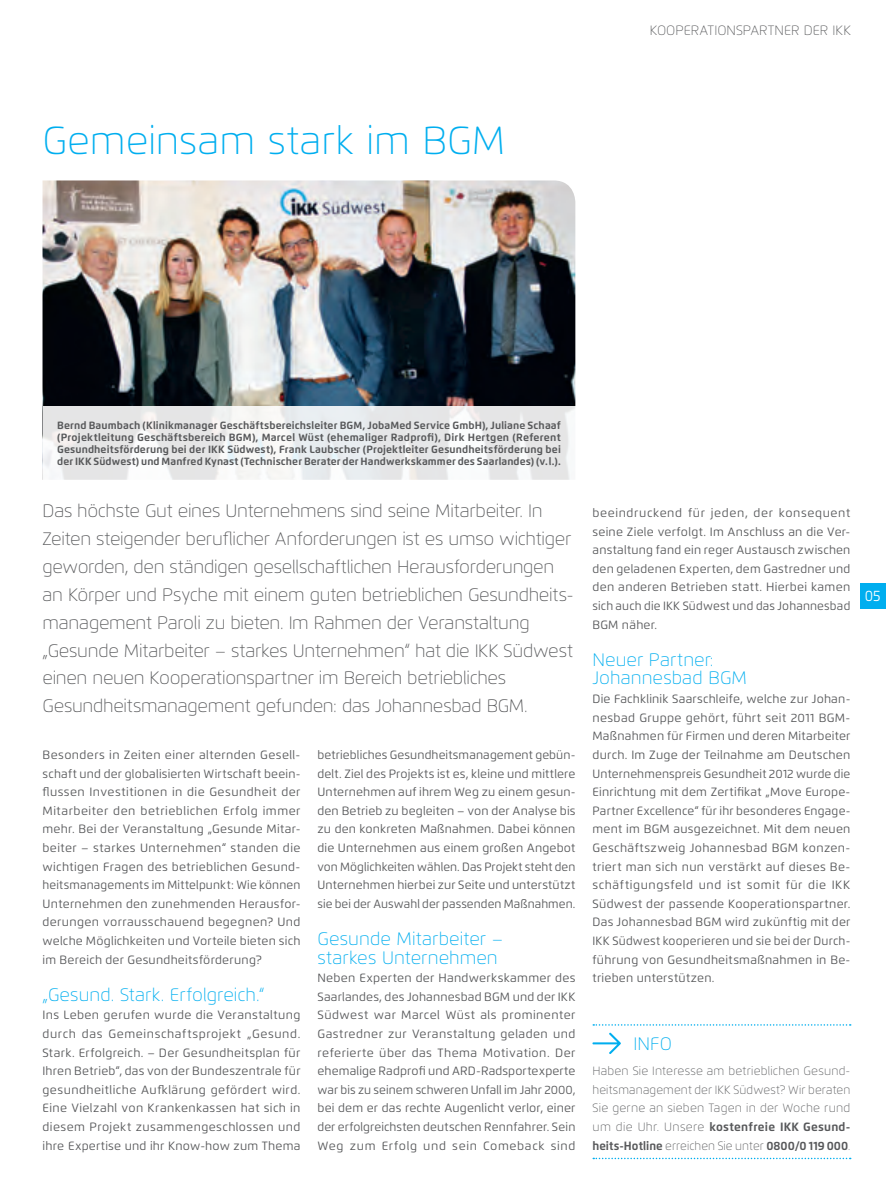
<style>
.page{position:relative;width:893px;height:1191px;background:#fff}
.page>*{position:absolute;margin:0;border:0;box-sizing:border-box;transform-origin:0 0}
.t1{font:100 39px "Flexo";letter-spacing:-.005em;color:#00aeef}
.t2{font:100 18px/27.9px "Flexo";letter-spacing:-.02em;color:#57585a}
.t3{font:100 18px/18.6px "Flexo";color:#00aeef}
.t4{font:15px "Flexo";color:#fff;scale:.9 1}
.t5{font:100 13.5px "Flexo";color:#57585a}
.t6{font:12px/18.6px "Flexo";letter-spacing:.02em;color:#57585a;text-align:justify}
.t7{font:100 12px/18.6px "Flexo";letter-spacing:.02em;color:#57585a;text-align:justify}
.t8{font:700 10.5px/12px "Flexo";letter-spacing:.01em;color:#57585a;text-align:justify}
.s1{font-weight:700}
</style>
<div class="page">
<img style="left:43px;top:180px;width:532px;height:226px">
<svg style="left:43px;top:406px;width:532px;height:74px;fill:#e5e7e8"></svg>
<svg style="left:593px;top:1024px;width:258px;height:1px"></svg>
<svg style="left:593px;top:1157px;width:258px;height:2px"></svg>
<svg style="left:592px;top:1032px;width:29px;height:22px"></svg>
<div style="left:860px;top:583px;width:25px;height:25px;background:#00aeef"></div>
<h1 class="t1" style="left:43px;top:117px;width:464px">Gemeinsam stark im BGM</h1>
<p class="t5" style="left:650px;top:22px;width:203px">KOOPERATIONSPARTNER DER IKK</p>
<p class="t8" style="left:57px;top:419px;width:505px">Bernd Baumbach (Klinikmanager Geschäftsbereichsleiter BGM, JobaMed Service GmbH), Juliane Schaaf (Projektleitung Geschäftsbereich BGM), Marcel Wüst (ehemaliger Radprofi), Dirk Hertgen (Referent Gesundheitsförderung bei der IKK Südwest), Frank Laubscher (Projektleiter Gesundheitsförderung bei der IKK Südwest) und Manfred Kynast (Technischer Berater der Handwerkskammer des Saarlandes) (v.l.).</p>
<p class="t2" style="left:43px;top:497px;width:533px">Das höchste Gut eines Unternehmens sind seine Mitarbeiter. In Zeiten steigender beruflicher Anforderungen ist es umso wichtiger geworden, den ständigen gesellschaftlichen Herausforderungen an Körper und Psyche mit einem guten betrieblichen Gesundheits&shy;management Paroli zu bieten. Im Rahmen der Veranstaltung „Gesunde Mitarbeiter – starkes Unternehmen“ hat die IKK Südwest einen neuen Kooperationspartner im Bereich betriebliches Gesundheitsmanagement gefunden: das Johannesbad BGM.</p>
<p class="t6" style="left:43px;top:745px;width:259px">Besonders in Zeiten einer alternden Gesell&shy;schaft und der globalisierten Wirtschaft beein&shy;flussen Investitionen in die Gesundheit der Mitarbeiter den betrieblichen Erfolg immer mehr. Bei der Veranstaltung „Gesunde Mitar&shy;beiter – starkes Unternehmen“ standen die wichtigen Fragen des betrieblichen Gesund&shy;heitsmanagements im Mittelpunkt: Wie können Unternehmen den zunehmenden Herausfor&shy;derungen vorrausschauend begegnen? Und welche Möglichkeiten und Vorteile bieten sich im Bereich der Gesundheitsförderung?</p>
<h2 class="t3" style="left:43px;top:985px;width:224px">„Gesund. Stark. Erfolgreich.“</h2>
<p class="t6" style="left:43px;top:1006px;width:259px">Ins Leben gerufen wurde die Veranstaltung durch das Gemeinschaftsprojekt „Gesund.<br>Stark. Erfolgreich. – Der Gesundheitsplan für Ihren Betrieb“, das von der Bundeszentrale für gesundheitliche Aufklärung gefördert wird.<br>Eine Vielzahl von Krankenkassen hat sich in diesem Projekt zusammengeschlossen und ihre Expertise und ihr Know-how zum Thema</p>
<p class="t6" style="left:317px;top:745px;width:259px">betriebliches Gesundheitsmanagement gebün&shy;delt. Ziel des Projekts ist es, kleine und mittlere Unternehmen auf ihrem Weg zu einem gesun&shy;den Betrieb zu begleiten – von der Analyse bis zu den konkreten Maßnahmen. Dabei können die Unternehmen aus einem großen Angebot von Möglichkeiten wählen. Das Projekt steht den Unternehmen hierbei zur Seite und unterstützt sie bei der Auswahl der passenden Maßnahmen.</p>
<h2 class="t3" style="left:317px;top:929px;width:187px">Gesunde Mitarbeiter – starkes Unternehmen</h2>
<p class="t6" style="left:317px;top:968px;width:259px">Neben Experten der Handwerkskammer des Saarlandes, des Johannesbad BGM und der IKK Südwest war Marcel Wüst als prominenter Gastredner zur Veranstaltung geladen und referierte über das Thema Motivation. Der ehemalige Radprofi und ARD-Radsportexperte war bis zu seinem schweren Unfall im Jahr 2000, bei dem er das rechte Augenlicht verlor, einer der erfolgreichsten deutschen Rennfahrer. Sein Weg zum Erfolg und sein Comeback sind</p>
<p class="t6" style="left:592px;top:503px;width:259px">beeindruckend für jeden, der konsequent seine Ziele verfolgt. Im Anschluss an die Ver&shy;anstaltung fand ein reger Austausch zwischen den geladenen Experten, dem Gastredner und den anderen Betrieben statt. Hierbei kamen sich auch die IKK Südwest und das Johannesbad BGM näher.</p>
<h2 class="t3" style="left:592px;top:650px;width:156px">Neuer Partner:<br>Johannesbad BGM</h2>
<p class="t6" style="left:592px;top:689px;width:259px">Die Fachklinik Saarschleife, welche zur Johan&shy;nesbad Gruppe gehört, führt seit 2011 BGM-Maßnahmen für Firmen und deren Mitarbeiter durch. Im Zuge der Teilnahme am Deutschen Unternehmenspreis Gesundheit 2012 wurde die Einrichtung mit dem Zertifikat „Move Europe-Partner Excellence“ für ihr besonderes Engage&shy;ment im BGM ausgezeichnet. Mit dem neuen Geschäftszweig Johannesbad BGM konzen&shy;triert man sich nun verstärkt auf dieses Be&shy;schäftigungsfeld und ist somit für die IKK Südwest der passende Kooperationspartner.<br>Das Johannesbad BGM wird zukünftig mit der IKK Südwest kooperieren und sie bei der Durch&shy;führung von Gesundheitsmaßnahmen in Be&shy;trieben unterstützen.</p>
<p class="t4" style="left:865px;top:586px;width:19px">05</p>
<h2 class="t3" style="left:634px;top:1035px;width:40px">INFO</h2>
<p class="t7" style="left:592px;top:1061px;width:259px">Haben Sie Interesse am betrieblichen Gesund&shy;heitsmanagement der IKK Südwest? Wir beraten Sie gerne an sieben Tagen in der Woche rund um die Uhr. Unsere <span class="s1">kostenfreie IKK Gesund&shy;heits-Hotline</span> erreichen Sie unter <span class="s1">0800/0 119 000</span>.</p>
</div>
